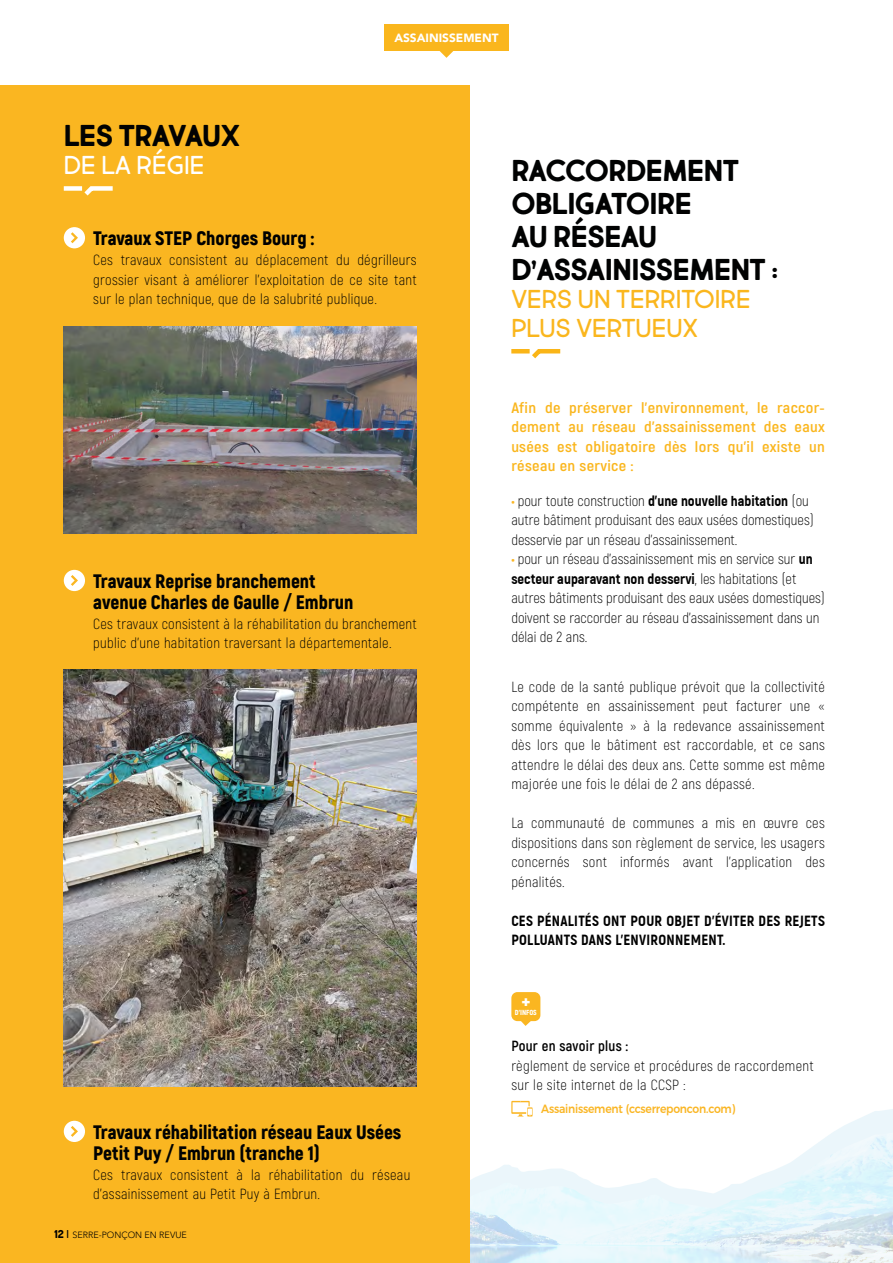
<style>
.page{position:relative;width:893px;height:1263px;background:#fff}
.page>*{position:absolute;margin:0;border:0;box-sizing:border-box;transform-origin:0 0}
.t1{font:700 30px/33px "Market Fresh";letter-spacing:-.02em;color:#010202}
.t2{font:25.5px/28.5px "Market Fresh";color:#fab61d}
.t3{font:25.5px "Market Fresh";color:#fff}
.t4{font:900 19.5px/21px "Akrobat";color:#010202}
.t5{font:900 19.5px "Akrobat";color:#000}
.t6{font:900 18.9px "Akrobat";color:#fff}
.t7{font:700 15px/19.5px "Akrobat";letter-spacing:.02em;color:#fab61d;text-align:justify;scale:1.1 1}
.t8{font:300 14.7px/19.5px "Akrobat";letter-spacing:.02em;color:#000}
.t9{font:300 14.7px/19.5px "Akrobat";color:#000}
.t10{font:800 14.7px/19.5px "Akrobat";letter-spacing:.02em;color:#000}
.t11{font:700 14.7px "Akrobat";letter-spacing:.02em;color:#000}
.t12{font:500 12px "Montserrat";letter-spacing:-.02em;color:#fab624;scale:.9 1}
.t13{font:900 11.85px "Avenir LT Std";color:#fff}
.t14{font:300 9px "Avenir LT Std";color:#000}
.t15{font:900 7.35px "Akrobat";color:#fff}
.s1{font-family:"Market Fresh";font-weight:700;font-size:11.25px}
.s2{font-family:"Market Fresh";font-weight:400;font-size:11.25px}
.s3{font-weight:800;color:#fab624}
.s4{font-weight:800}
</style>
<div class="page">
<img style="left:470px;top:1100px;width:423px;height:163px">
<div style="left:0;top:85px;width:470px;height:1178px;background:#fab621"></div>
<div style="left:384px;top:24px;width:125px;height:26px;background:#fab61d"></div>
<svg style="left:438px;top:50px;width:17px;height:8px"></svg>
<div style="left:64px;top:186px;width:18px;height:5px;background:#fff"></div>
<svg style="left:80px;top:186px;width:33px;height:10px"></svg>
<svg style="left:64px;top:1121px;width:21px;height:21px"></svg>
<svg style="left:64px;top:227px;width:21px;height:21px"></svg>
<img style="left:64px;top:326px;width:353px;height:207px">
<img style="left:64px;top:670px;width:353px;height:417px">
<svg style="left:64px;top:570px;width:21px;height:21px"></svg>
<hr style="left:511px;top:349px;width:19px;height:4px;background:#fab517">
<svg style="left:527px;top:349px;width:34px;height:10px"></svg>
<div style="left:511px;top:992px;width:29px;height:29px;background:#fab621;border-radius:6px"></div>
<svg style="left:520px;top:1021px;width:11px;height:5px"></svg>
<svg style="left:511px;top:1101px;width:21px;height:15px"></svg>
<p class="t13" style="left:394px;top:30px;width:106px">ASSAINISSEMENT</p>
<h1 class="t1" style="left:64px;top:118px;width:178px">LES TRAVAUX</h1>
<h2 class="t3" style="left:64px;top:147px;width:142px">DE LA RÉGIE</h2>
<h3 class="t5" style="left:93px;top:226px;width:222px">Travaux STEP Chorges Bourg :</h3>
<p class="t8" style="left:93px;top:250px;width:325px;text-align:justify">Ces travaux consistent au déplacement du dégrilleurs grossier visant à améliorer l’exploitation de ce site tant sur le plan technique, que de la salubrité publique.</p>
<h3 class="t4" style="left:93px;top:571px;width:262px">Travaux Reprise branchement avenue Charles de Gaulle / Embrun</h3>
<p class="t8" style="left:93px;top:614px;width:325px">Ces travaux consistent à la réhabilitation du branchement public d’une habitation traversant la départementale.</p>
<h3 class="t4" style="left:93px;top:1121px;width:310px">Travaux réhabilitation réseau Eaux Usées<br>Petit Puy / Embrun (tranche 1)</h3>
<p class="t8" style="left:93px;top:1165px;width:319px">Ces travaux consistent à la réhabilitation du réseau d’assainissement au Petit Puy à Embrun.</p>
<p class="t14" style="left:54px;top:1229px;width:134px"><span class="s1">12</span> <span class="s2">ı</span> SERRE-PONÇON EN REVUE</p>
<h1 class="t1" style="left:511px;top:154px;width:268px">RACCORDEMENT<br>OBLIGATOIRE<br>AU RÉSEAU<br>D’ASSAINISSEMENT :</h1>
<h2 class="t2" style="left:511px;top:285px;width:241px">VERS UN TERRITOIRE<br>PLUS VERTUEUX</h2>
<p class="t7" style="left:511px;top:398px;width:287px">Afin de préserver l’environnement, le raccor&shy;dement au réseau d’assainissement des eaux usées est obligatoire dès lors qu’il existe un réseau en service :</p>
<p class="t9" style="left:511px;top:491px;width:304px"><span class="s3">•</span> pour toute construction <span class="s4">d’une nouvelle habitation</span> (ou autre bâtiment produisant des eaux usées domestiques) desservie par un réseau d’assainissement.</p>
<p class="t9" style="left:511px;top:549px;width:315px"><span class="s3">•</span> pour un réseau d’assainissement mis en service sur <span class="s4">un secteur auparavant non desservi</span>, les habitations (et autres bâtiments produisant des eaux usées domestiques) doivent se raccorder au réseau d’assainissement dans un délai de 2 ans.</p>
<p class="t8" style="left:511px;top:677px;width:315px;text-align:justify">Le code de la santé publique prévoit que la collectivité compétente en assainissement peut facturer une « somme équivalente » à la redevance assainissement dès lors que le bâtiment est raccordable, et ce sans attendre le délai des deux ans. Cette somme est même majorée une fois le délai de 2 ans dépassé.</p>
<p class="t8" style="left:511px;top:813px;width:315px;text-align:justify">La communauté de communes a mis en œuvre ces dispositions dans son règlement de service, les usagers concernés sont informés avant l’application des pénalités.</p>
<p class="t10" style="left:511px;top:911px;width:315px">CES PÉNALITÉS ONT POUR OBJET D’ÉVITER DES REJETS<br>POLLUANTS DANS L’ENVIRONNEMENT.</p>
<p class="t6" style="left:521px;top:989px;width:11px">+</p>
<p class="t15" style="left:515px;top:1007px;width:23px">D’INFOS</p>
<p class="t11" style="left:511px;top:1037px;width:118px">Pour en savoir plus :</p>
<p class="t8" style="left:511px;top:1056px;width:304px">règlement de service et procédures de raccordement sur le site internet de la CCSP :</p>
<p class="t12" style="left:541px;top:1099px;width:217px">Assainissement (ccserreponcon.com)</p>
</div>
